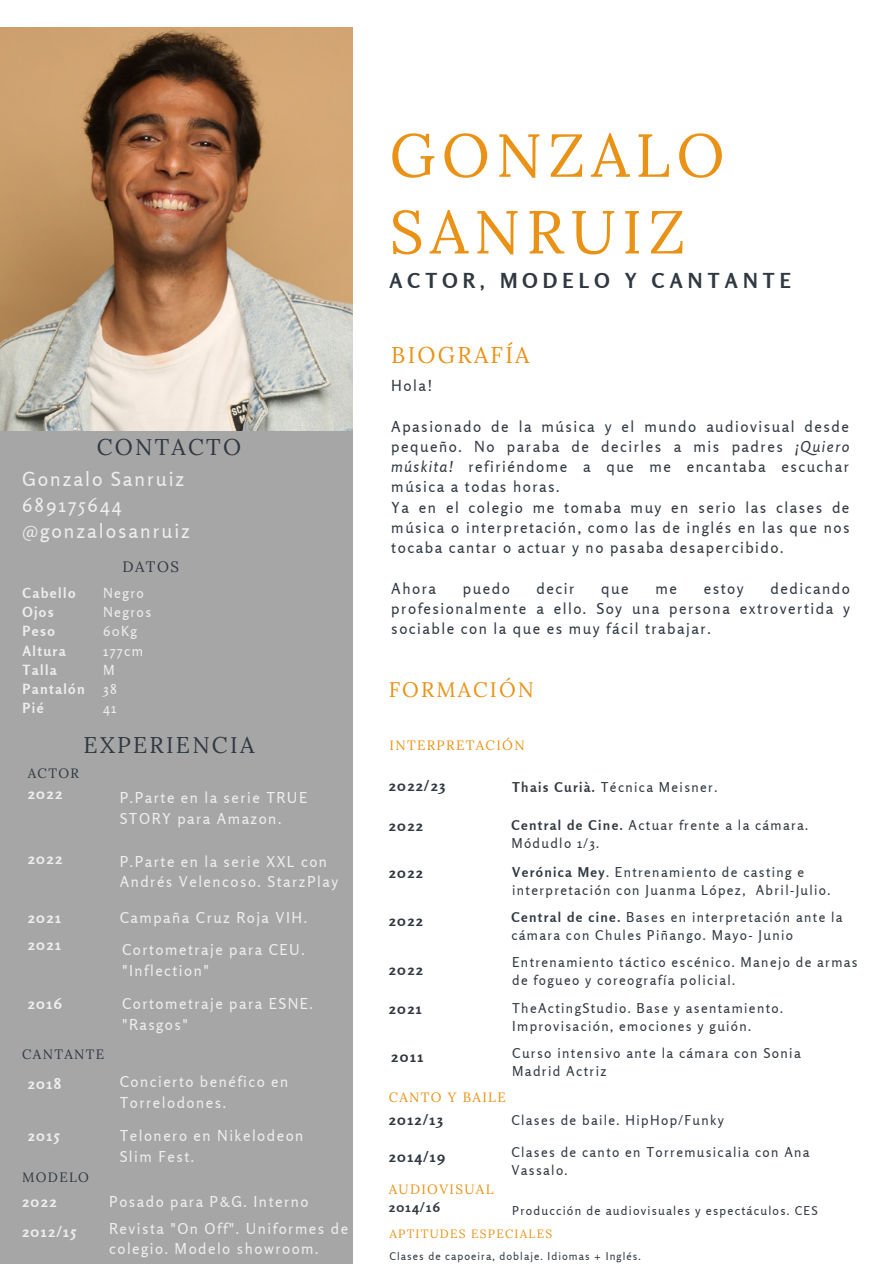
<style>
.page{position:relative;width:894px;height:1264px;background:#fff}
.page>*{position:absolute;margin:0;border:0;box-sizing:border-box;transform-origin:0 0}
.t1{font:60.6px/76.7px "Lora";letter-spacing:.1em;color:#ea9215}
.t2{font:22.65px "Lora";letter-spacing:.1em;color:#303841}
.t3{font:22.65px "Lora";letter-spacing:.1em;color:#ea9215}
.t4{font:21px "Lora";letter-spacing:.1em;color:#ea9215}
.t5{font:700 20.55px "Rosario";letter-spacing:.25em;color:#303841}
.t6{font:19.5px/26.2px "Rosario";letter-spacing:.1em;color:#eee}
.t7{font:15.15px/20.2px "Rosario";letter-spacing:.1em;color:#303841}
.t8{font:700 15.15px "Rosario";letter-spacing:.1em;color:#eee}
.t9{font:700 15.15px "Rosario";color:#303841}
.t10{font:15px/20.2px "Rosario";letter-spacing:.1em;color:#eee}
.t11{font:700 15px "Rosario";letter-spacing:.1em;color:#303841}
.t12{font:15px "Lora";letter-spacing:.1em;color:#303841}
.t13{font:700 13.95px/19.2px "Rosario";letter-spacing:.1em;color:#eee}
.t14{font:13.8px/19.2px "Rosario";letter-spacing:.1em;color:#eee}
.t15{font:13.65px/18px "Rosario";letter-spacing:.1em;color:#303841}
.t16{font:700 13.65px "Rosario";letter-spacing:.1em;color:#303841}
.t17{font:13.5px/18px "Rosario";letter-spacing:.1em;color:#303841}
.t18{font:13.5px "Lora";letter-spacing:.1em;color:#ea9215}
.t19{font:13.5px "Lora";letter-spacing:.1em;color:#303841}
.t20{font:12.15px "Rosario";letter-spacing:.1em;color:#303841}
.t21{font:12px "Lora";letter-spacing:.1em;color:#ea9215}
.t22{font:10.65px "Rosario";letter-spacing:.1em;color:#303841}
.s1{font-style:italic}
.s2{font-weight:700}
</style>
<div class="page">
<div style="left:0;top:27px;width:353px;height:1236px;background:#a6a6a6"></div>
<img style="left:0;top:27px;width:352px;height:403px">
<h2 class="t2" style="left:97px;top:432px;width:146px">CONTACTO</h2>
<h3 class="t6" style="left:22px;top:465px;width:169px">Gonzalo Sanruiz<br>689175644 @gonzalosanruiz</h3>
<p class="t12" style="left:122px;top:556px;width:58px">DATOS</p>
<p class="t13" style="left:22px;top:583px;width:64px">Cabello<br>Ojos<br>Peso<br>Altura<br>Talla<br>Pantalón<br>Pié</p>
<p class="t14" style="left:103px;top:583px;width:50px">Negro<br>Negros<br>60Kg<br>177cm<br>M<br>38<br>41</p>
<h2 class="t2" style="left:84px;top:729px;width:172px">EXPERIENCIA</h2>
<p class="t19" style="left:28px;top:764px;width:53px">ACTOR</p>
<p class="t8" style="left:28px;top:784px;width:36px">2022</p>
<p class="t10" style="left:120px;top:787px;width:189px">P.Parte en la serie TRUE<br>STORY para Amazon.</p>
<p class="t8" style="left:28px;top:849px;width:36px">2022</p>
<p class="t10" style="left:120px;top:851px;width:220px">P.Parte en la serie XXL con<br>Andrés Velencoso. StarzPlay</p>
<p class="t8" style="left:28px;top:907px;width:35px">2021</p>
<p class="t10" style="left:120px;top:907px;width:189px">Campaña Cruz Roja VIH.</p>
<p class="t8" style="left:28px;top:935px;width:35px">2021</p>
<p class="t10" style="left:122px;top:939px;width:184px">Cortometraje para CEU. "Inflection"</p>
<p class="t8" style="left:28px;top:994px;width:36px">2016</p>
<p class="t10" style="left:122px;top:993px;width:192px">Cortometraje para ESNE. "Rasgos"</p>
<p class="t19" style="left:22px;top:1045px;width:84px">CANTANTE</p>
<p class="t8" style="left:28px;top:1073px;width:35px">2018</p>
<p class="t10" style="left:120px;top:1071px;width:170px">Concierto benéfico en<br>Torrelodones.</p>
<p class="t8" style="left:28px;top:1126px;width:33px">2015</p>
<p class="t10" style="left:120px;top:1125px;width:185px">Telonero en Nikelodeon<br>Slim Fest.</p>
<p class="t19" style="left:22px;top:1168px;width:68px">MODELO</p>
<p class="t8" style="left:22px;top:1192px;width:36px">2022</p>
<p class="t10" style="left:109px;top:1191px;width:201px">Posado para P&amp;G. Interno</p>
<p class="t8" style="left:22px;top:1221px;width:56px">2012/15</p>
<p class="t10" style="left:109px;top:1217px;width:240px">Revista "On Off". Uniformes de colegio. Modelo showroom.</p>
<h1 class="t1" style="left:389px;top:116px;width:336px">GONZALO<br>SANRUIZ</h1>
<h3 class="t5" style="left:389px;top:268px;width:403px">ACTOR, MODELO Y CANTANTE</h3>
<h2 class="t3" style="left:391px;top:340px;width:140px">BIOGRAFÍA</h2>
<p class="t7" style="left:391px;top:375px;width:43px">Hola!</p>
<p class="t7" style="left:391px;top:416px;width:459px">Apasionado de la música y el mundo audiovisual desde pequeño. No paraba de decirles a mis padres <span class="s1">¡Quiero múskita!</span> refiriéndome a que me encantaba escuchar música a todas horas.<br>Ya en el colegio me tomaba muy en serio las clases de música o interpretación, como las de inglés en las que nos tocaba cantar o actuar y no pasaba desapercibido.</p>
<p class="t7" style="left:391px;top:578px;width:46px">Ahora</p>
<p class="t7" style="left:463px;top:578px;width:48px">puedo</p>
<p class="t7" style="left:536px;top:578px;width:39px">decir</p>
<p class="t7" style="left:601px;top:578px;width:29px">que</p>
<p class="t7" style="left:655px;top:578px;width:23px">me</p>
<p class="t7" style="left:703px;top:578px;width:42px">estoy</p>
<p class="t7" style="left:391px;top:578px;width:460px;text-align:justify;text-indent:379px">dedicando profesionalmente a ello. Soy una persona extrovertida y sociable con la que es muy fácil trabajar.</p>
<h3 class="t4" style="left:388px;top:676px;width:147px">FORMACIÓN</h3>
<p class="t18" style="left:389px;top:736px;width:137px">INTERPRETACIÓN</p>
<p class="t11" style="left:388px;top:776px;width:58px">2022/23</p>
<p class="t17" style="left:512px;top:777px;width:207px"><span class="s2">Thais Curià.</span> Técnica Meisner.</p>
<p class="t11" style="left:388px;top:816px;width:36px">2022</p>
<p class="t17" style="left:511px;top:816px;width:298px"><span class="s2">Central de Cine.</span> Actuar frente a la cámara.<br>Módudlo 1/3.</p>
<p class="t11" style="left:388px;top:862px;width:36px">2022</p>
<p class="t11" style="left:388px;top:911px;width:36px">2022</p>
<p class="t17" style="left:512px;top:862px;width:320px"><span class="s2">Verónica Mey</span>. Entrenamiento de casting e interpretación con Juanma López, Abril-Julio.</p>
<p class="t17" style="left:511px;top:908px;width:332px"><span class="s2">Central de cine.</span> Bases en interpretación ante la cámara con Chules Piñango. Mayo- Junio</p>
<p class="t11" style="left:388px;top:960px;width:36px">2022</p>
<p class="t17" style="left:512px;top:953px;width:347px">Entrenamiento táctico escénico. Manejo de armas de fogueo y coreografía policial.</p>
<p class="t11" style="left:388px;top:998px;width:34px">2021</p>
<p class="t17" style="left:512px;top:999px;width:272px">TheActingStudio. Base y asentamiento.<br>Improvisación, emociones y guión.</p>
<p class="t9" style="left:391px;top:1047px;width:33px">2011</p>
<p class="t15" style="left:512px;top:1044px;width:290px">Curso intensivo ante la cámara con Sonia<br>Madrid Actriz</p>
<p class="t18" style="left:388px;top:1087px;width:119px">CANTO Y BAILE</p>
<p class="t11" style="left:388px;top:1110px;width:56px">2012/13</p>
<p class="t17" style="left:511px;top:1110px;width:214px">Clases de baile. HipHop/Funky</p>
<p class="t11" style="left:388px;top:1147px;width:58px">2014/19</p>
<p class="t17" style="left:511px;top:1143px;width:300px">Clases de canto en Torremusicalia con Ana<br>Vassalo.</p>
<p class="t18" style="left:388px;top:1180px;width:106px">AUDIOVISUAL</p>
<p class="t16" style="left:388px;top:1198px;width:53px">2014/16</p>
<p class="t20" style="left:512px;top:1203px;width:307px">Producción de audiovisuales y espectáculos. CES</p>
<p class="t21" style="left:389px;top:1225px;width:164px">APTITUDES ESPECIALES</p>
<p class="t22" style="left:389px;top:1249px;width:253px">Clases de capoeira, doblaje. Idiomas + Inglés.</p>
</div>
